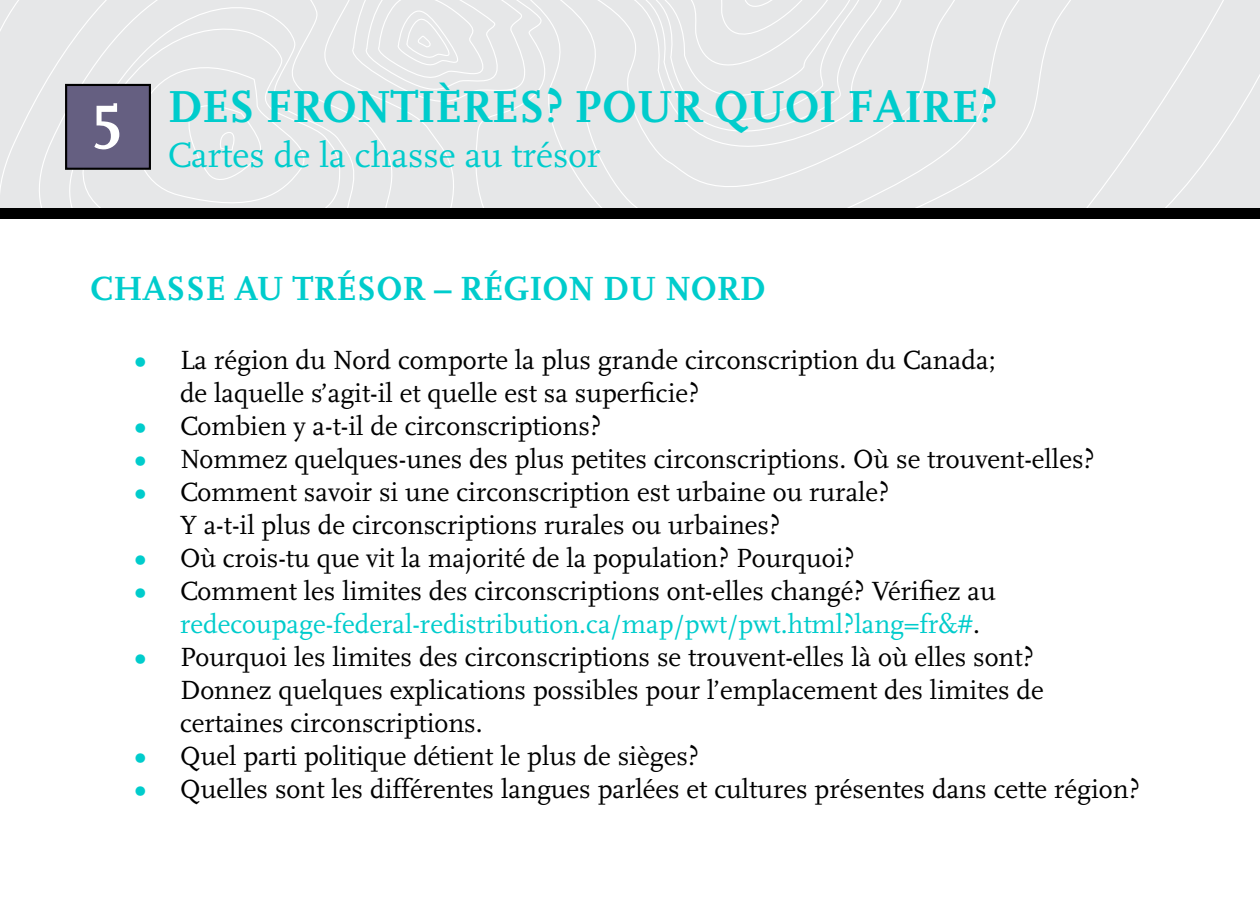
<style>
.page{position:relative;width:1260px;height:900px;background:#fff}
.page>*{position:absolute;margin:0;border:0;box-sizing:border-box;transform-origin:0 0}
.t1{font:700 46.75px "Scala LF";letter-spacing:-.01em;color:#0cc}
.t2{font:36.5px "Scala LF";color:#0cc}
.t3{font:700 35px "Scala LF";color:#0cc}
.t4{font:27.5px/33px "Scala LF";color:#000}
.t5{font:27.5px/33px "Scala LF";color:#0cc}
.s1{font-size:65px;color:#fff}
.s2{font-weight:700;font-size:30px;color:#0cc}
.s3{font-weight:700;font-size:30px}
.s4{color:#000}
</style>
<div class="page">
<div style="left:0;top:0;width:1260px;height:208px;background:#e6e7e8"></div>
<div style="left:0;top:208px;width:1260px;height:11px;background:#000"></div>
<div style="left:66px;top:85px;width:84px;height:84px;background:#655f81"></div>
<div style="left:65px;top:84px;width:86px;height:86px;border:2px solid #000"></div>
<h1 class="t1" style="left:91px;top:81px;width:908px"><span class="s1">5</span> DES FRONTIÈRES? POUR QUOI FAIRE?</h1>
<h2 class="t2" style="left:168px;top:135px;width:434px">Cartes de la chasse au trésor</h2>
<p class="t3" style="left:90px;top:269px;width:677px">CHASSE AU TRÉSOR – RÉGION DU NORD</p>
<p class="t4" style="left:180px;top:344px;width:817px;text-indent:-45px"><span class="s2">•</span> La région du Nord comporte la plus grande circonscription du Canada; de laquelle s’agit-il et quelle est sa superficie?</p>
<p class="t4" style="left:135px;top:410px;width:468px"><span class="s2">•</span> Combien y a-t-il de circonscriptions?</p>
<p class="t4" style="left:135px;top:443px;width:961px"><span class="s2">•</span> Nommez quelques-unes des plus petites circonscriptions. Où se trouvent-elles?</p>
<p class="t4" style="left:180px;top:476px;width:711px;text-indent:-45px"><span class="s2">•</span> Comment savoir si une circonscription est urbaine ou rurale?<br>Y a-t-il plus de circonscriptions rurales ou urbaines?</p>
<p class="t4" style="left:135px;top:542px;width:721px"><span class="s2">•</span> Où crois-tu que vit la majorité de la population? Pourquoi?</p>
<p class="t5" style="left:180px;top:575px;width:817px;text-indent:-45px"><span class="s3">•</span> <span class="s4">Comment les limites des circonscriptions ont-elles changé? Vérifiez au </span>redecoupage-federal-redistribution.ca/map/pwt/pwt.html?lang=fr&amp;#<span class="s4">.</span></p>
<p class="t4" style="left:180px;top:641px;width:865px;text-indent:-45px"><span class="s2">•</span> Pourquoi les limites des circonscriptions se trouvent-elles là où elles sont?<br>Donnez quelques explications possibles pour l’emplacement des limites de certaines circonscriptions.</p>
<p class="t4" style="left:135px;top:740px;width:566px"><span class="s2">•</span> Quel parti politique détient le plus de sièges?</p>
<p class="t4" style="left:135px;top:773px;width:1007px"><span class="s2">•</span> Quelles sont les différentes langues parlées et cultures présentes dans cette région?</p>
</div>
